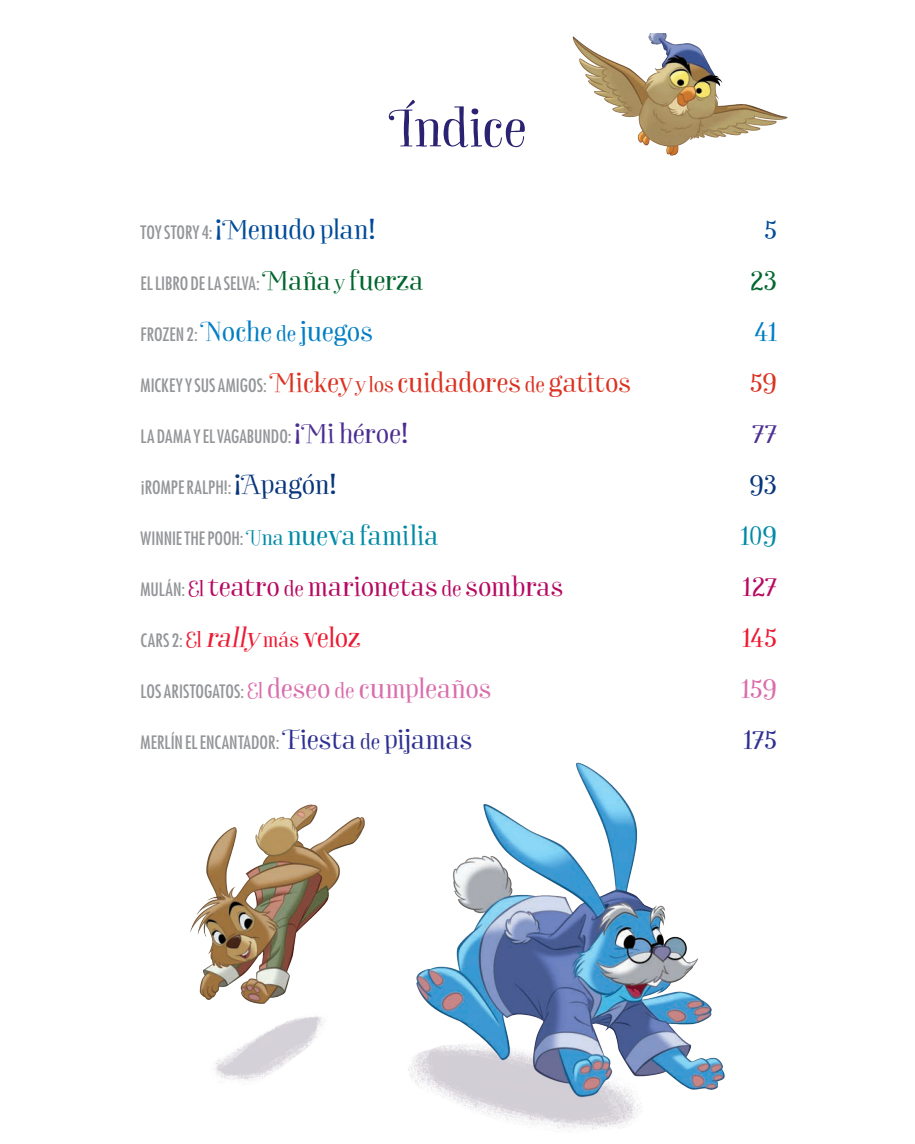
<style>
.page{position:relative;width:915px;height:1144px;background:#fff}
.page>*{position:absolute;margin:0;border:0;box-sizing:border-box;transform-origin:0 0}
.t1{font:52.5px "Garden Swash";letter-spacing:-.005em;color:#2b2371}
.t2{font:27px "Garden Swash";color:#db3222}
.t3{font:27px "Garden Swash";letter-spacing:.005em;color:#b60960}
.t4{font:27px "Garden Swash";letter-spacing:-.01em;color:#024b99}
.t5{font:27px "Garden Swash";letter-spacing:-.005em;color:#007ec5}
.t6{font:27px "Garden Swash";color:#008aa7}
.t7{font:27px "Garden Swash";color:#ed1a33}
.t8{font:27px "Garden Swash";color:#da6dab}
.t9{font:27px "Garden Swash";color:#2e3092}
.t10{font:27px "Garden Swash";color:#00652e}
.t11{font:27px "Garden Swash";color:#4c2e92}
.t12{font:27px "Garden Swash";color:#08357c}
.t13{font:500 condensed 18px "Futura LT Pro";color:#939598}
.s1{font-family:"Futura LT Pro";font-weight:500;font-stretch:condensed;font-size:18px;color:#939598}
.s2{font-family:"Garden Swash";font-weight:400;font-stretch:normal;font-size:27px;color:#00652e}
.s3{font-family:"Garden Swash";font-weight:400;font-stretch:normal;font-size:21px;color:#00652e}
.s4{font-size:21px}
.s5{font-family:"Garden Swash";font-weight:400;font-stretch:normal;font-size:27px;color:#4c2e92}
.s6{font-family:"Garden Swash";font-weight:400;font-stretch:normal;font-size:27px;color:#08357c}
.s7{font-family:"Garden Swash";font-weight:400;font-stretch:normal;font-size:21px;color:#008aa7}
.s8{font-family:"Garden Swash";font-weight:400;font-stretch:normal;font-size:27px;color:#008aa7}
.s9{font-family:"Garden Swash";font-weight:400;font-stretch:normal;font-size:21px;color:#ed1a33}
.s10{font-family:"Garden Swash";font-weight:400;font-style:italic;font-stretch:normal;font-size:27px;color:#ed1a33}
.s11{font-family:"Garden Swash";font-weight:400;font-stretch:normal;font-size:27px;color:#ed1a33}
.s12{font-family:"Garden Swash";font-weight:400;font-stretch:normal;font-size:21px;color:#da6dab}
.s13{font-family:"Garden Swash";font-weight:400;font-stretch:normal;font-size:27px;color:#da6dab}
.s14{font-family:"Garden Swash";font-weight:400;font-stretch:normal;font-size:27px;color:#2e3092}
.s15{font-family:"Garden Swash";font-weight:400;font-stretch:normal;font-size:21px;color:#2e3092}
</style>
<div class="page">
<img style="left:190px;top:762px;width:534px;height:370px">
<img style="left:572px;top:34px;width:215px;height:122px">
<h1 class="t1" style="left:388px;top:97px;width:140px">Índice</h1>
<h2 class="t4" style="left:141px;top:213px;width:237px"><span class="s1">TOY STORY 4:</span> ¡Menudo plan!</h2>
<h2 class="t4" style="left:764px;top:213px;width:15px">5</h2>
<p class="t13" style="left:141px;top:271px;width:284px">EL LIBRO DE LA SELVA: <span class="s2">Maña</span> <span class="s3">y</span> <span class="s2">fuerza</span></p>
<h2 class="t10" style="left:750px;top:264px;width:28px">23</h2>
<h2 class="t5" style="left:141px;top:315px;width:234px"><span class="s1">FROZEN 2:</span> Noche <span class="s4">de</span> juegos</h2>
<h2 class="t5" style="left:754px;top:315px;width:24px">41</h2>
<h2 class="t2" style="left:141px;top:366px;width:492px"><span class="s1">MICKEY Y SUS AMIGOS:</span> Mickey <span class="s4">y los</span> cuidadores <span class="s4">de</span> gatitos</h2>
<h2 class="t2" style="left:750px;top:366px;width:29px">59</h2>
<p class="t13" style="left:141px;top:424px;width:269px">LA DAMA Y EL VAGABUNDO: <sup>¡</sup><span class="s5">Mi héroe!</span></p>
<h2 class="t11" style="left:752px;top:417px;width:26px">77</h2>
<p class="t13" style="left:141px;top:475px;width:198px">¡ROMPE RALPH!: <sup>¡</sup><span class="s6">Apagón!</span></p>
<h2 class="t12" style="left:749px;top:468px;width:30px">93</h2>
<p class="t13" style="left:141px;top:526px;width:299px">WINNIE THE POOH: <span class="s7">Una</span> <span class="s8">nueva familia</span></p>
<h2 class="t6" style="left:741px;top:519px;width:38px">109</h2>
<h2 class="t3" style="left:141px;top:570px;width:424px"><span class="s1">MULÁN:</span> <span class="s4">El</span> teatro <span class="s4">de</span> marionetas <span class="s4">de</span> sombras</h2>
<h2 class="t3" style="left:743px;top:570px;width:36px">127</h2>
<p class="t13" style="left:141px;top:628px;width:222px">CARS 2: <span class="s9">El</span> <span class="s10">rally</span><span class="s9">más</span> <span class="s11">veloz</span></p>
<h2 class="t7" style="left:742px;top:621px;width:36px">145</h2>
<p class="t13" style="left:141px;top:679px;width:352px">LOS ARISTOGATOS: <span class="s12">El</span> <span class="s13">deseo</span> <span class="s12">de</span> <span class="s13">cumpleaños</span></p>
<h2 class="t8" style="left:741px;top:672px;width:37px">159</h2>
<p class="t13" style="left:141px;top:730px;width:333px">MERLÍN EL ENCANTADOR: <span class="s14">Fiesta</span> <span class="s15">de</span> <span class="s14">pijamas</span></p>
<h2 class="t9" style="left:744px;top:723px;width:35px">175</h2>
</div>
